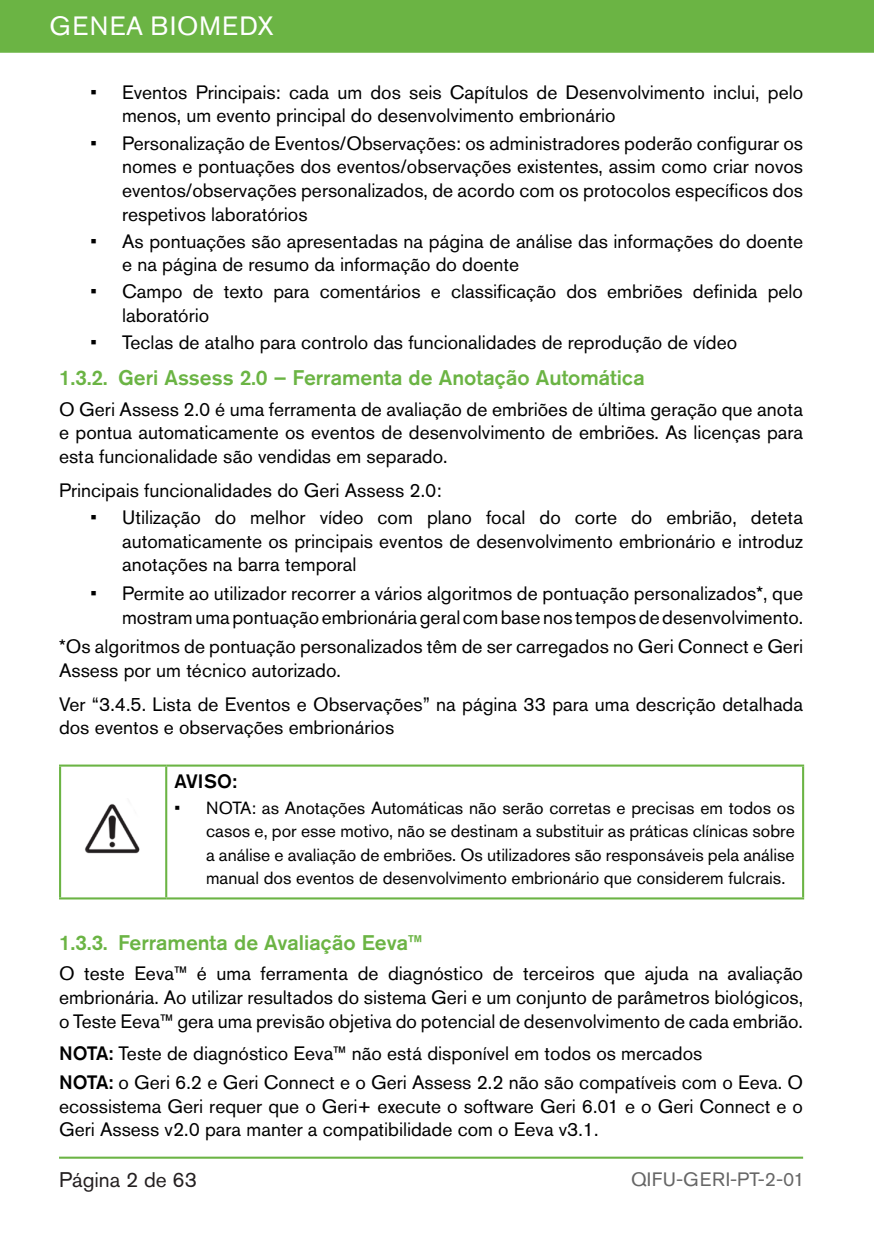
<style>
.page{position:relative;width:874px;height:1241px;background:#fff}
.page>*{position:absolute;margin:0;border:0;box-sizing:border-box;transform-origin:0 0}
.t1{font:26.25px "Akzidenz Grotesk Std";letter-spacing:.055em;color:#fff}
.t2{font:500 21px "Akzidenz Grotesk Std";color:#6bb444}
.t3{font:21px "Akzidenz Grotesk Std";color:#231f20}
.t4{font:19.25px/23.6px "Akzidenz Grotesk Std";color:#000}
.t5{font:19.25px "Akzidenz Grotesk Std";letter-spacing:.03em;color:#666}
.WARNING_TABLE_BOLD{font:500 19.25px "Akzidenz Grotesk Std";color:#000}
.t6{font:17.5px/23.6px "Akzidenz Grotesk Std";color:#000;text-align:justify}
.s1{font-weight:500}
</style>
<div class="page">
<div style="left:0;top:0;width:873px;height:53px;background:#6bb444"></div>
<hr style="left:59px;top:1156px;width:743px;height:2px;background:#6bb444">
<hr style="left:59px;top:764px;width:107px;height:2px;background:#6bb444">
<hr style="left:59px;top:766px;width:2px;height:131px;background:#6bb444">
<hr style="left:166px;top:764px;width:637px;height:2px;background:#6bb444">
<hr style="left:801px;top:766px;width:2px;height:131px;background:#6bb444">
<hr style="left:59px;top:897px;width:107px;height:2px;background:#6bb444">
<hr style="left:166px;top:897px;width:637px;height:2px;background:#6bb444">
<hr style="left:165px;top:766px;width:2px;height:131px;background:#6bb444">
<img style="left:85px;top:804px;width:55px;height:50px">
<h1 class="t1" style="left:50px;top:11px;width:225px">GENEA BIOMEDX</h1>
<p class="t4" style="left:122px;top:80px;width:682px;text-indent:-31px">• Eventos Principais: cada um dos seis Capítulos de Desenvolvimento inclui, pelo menos, um evento principal do desenvolvimento embrionário</p>
<p class="t4" style="left:122px;top:131px;width:682px;text-align:justify;text-indent:-31px">• Personalização de Eventos/Observações: os administradores poderão configurar os nomes e pontuações dos eventos/observações existentes, assim como criar novos eventos/observações personalizados, de acordo com os protocolos específicos dos respetivos laboratórios</p>
<p class="t4" style="left:122px;top:229px;width:682px;text-indent:-31px">• As pontuações são apresentadas na página de análise das informações do doente e na página de resumo da informação do doente</p>
<p class="t4" style="left:122px;top:280px;width:682px;text-indent:-31px">• Campo de texto para comentários e classificação dos embriões definida pelo laboratório</p>
<p class="t4" style="left:90px;top:330px;width:647px">• Teclas de atalho para controlo das funcionalidades de reprodução de vídeo</p>
<p class="t2" style="left:59px;top:364px;width:587px">1.3.2. Geri Assess 2.0 – Ferramenta de Anotação Automática</p>
<p class="t4" style="left:59px;top:397px;width:745px;text-align:justify">O Geri Assess 2.0 é uma ferramenta de avaliação de embriões de última geração que anota e pontua automaticamente os eventos de desenvolvimento de embriões. As licenças para esta funcionalidade são vendidas em separado.</p>
<p class="t4" style="left:59px;top:478px;width:384px">Principais funcionalidades do Geri Assess 2.0:</p>
<p class="t4" style="left:122px;top:505px;width:682px;text-align:justify;text-indent:-31px">• Utilização do melhor vídeo com plano focal do corte do embrião, deteta automaticamente os principais eventos de desenvolvimento embrionário e introduz anotações na barra temporal</p>
<p class="t4" style="left:90px;top:581px;width:713px;text-align:right">• Permite ao utilizador recorrer a vários algoritmos de pontuação personalizados*, que mostram uma pontuação embrionária geral com base nos tempos de desenvolvimento.</p>
<p class="t4" style="left:59px;top:634px;width:745px">*Os algoritmos de pontuação personalizados têm de ser carregados no Geri Connect e Geri<br>Assess por um técnico autorizado.</p>
<p class="t4" style="left:59px;top:692px;width:745px">Ver “3.4.5. Lista de Eventos e Observações” na página 33 para uma descrição detalhada dos eventos e observações embrionários</p>
<p class="WARNING_TABLE_BOLD" style="left:174px;top:769px;width:64px">AVISO:</p>
<p class="t6" style="left:206px;top:795px;width:590px;text-indent:-32px">• NOTA: as Anotações Automáticas não serão corretas e precisas em todos os casos e, por esse motivo, não se destinam a substituir as práticas clínicas sobre a análise e avaliação de embriões. Os utilizadores são responsáveis pela análise manual dos eventos de desenvolvimento embrionário que considerem fulcrais.</p>
<p class="t2" style="left:59px;top:929px;width:365px">1.3.3. Ferramenta de Avaliação Eeva™</p>
<p class="t4" style="left:59px;top:961px;width:745px;text-align:justify">O teste Eeva™ é uma ferramenta de diagnóstico de terceiros que ajuda na avaliação embrionária. Ao utilizar resultados do sistema Geri e um conjunto de parâmetros biológicos, o Teste Eeva™ gera uma previsão objetiva do potencial de desenvolvimento de cada embrião.</p>
<p class="t4" style="left:59px;top:1041px;width:644px"><span class="s1">NOTA:</span> Teste de diagnóstico Eeva™ não está disponível em todos os mercados</p>
<p class="t4" style="left:59px;top:1070px;width:745px;text-align:justify"><span class="s1">NOTA:</span> o Geri 6.2 e Geri Connect e o Geri Assess 2.2 não são compatíveis com o Eeva. O ecossistema Geri requer que o Geri+ execute o software Geri 6.01 e o Geri Connect e o Geri Assess v2.0 para manter a compatibilidade com o Eeva v3.1.</p>
<p class="t3" style="left:59px;top:1167px;width:139px">Página 2 de 63</p>
<p class="t5" style="left:630px;top:1167px;width:175px">QIFU-GERI-PT-2-01</p>
</div>
